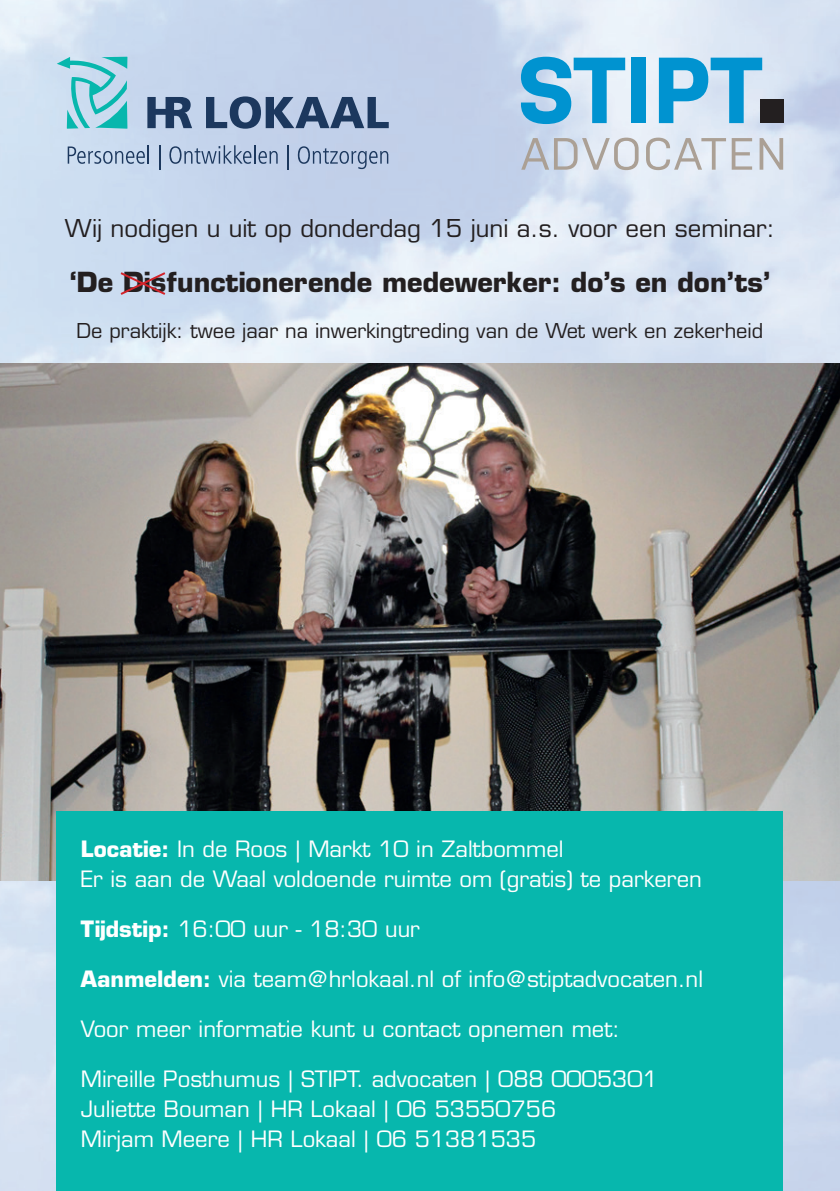
<style>
.page{position:relative;width:840px;height:1191px;background:#fff}
.page>*{position:absolute;margin:0;border:0;box-sizing:border-box;transform-origin:0 0}
.t1{font:700 27px "Eurostile LT";color:#231f20}
.t2{font:24px "Eurostile LT";color:#231f20}
.t3{font:22px/30px "Eurostile LT";color:#fff}
.t4{font:20px "Eurostile LT";color:#231f20}
.s1{font-weight:700}
</style>
<div class="page">
<img style="left:0;top:0;width:839px;height:1191px">
<svg style="left:520px;top:57px;width:105px;height:67px;background:#6cbbe1"></svg>
<div style="left:631px;top:58px;width:14px;height:65px;background:#0093d0"></div>
<svg style="left:658px;top:58px;width:103px;height:65px;background:#6ebce1"></svg>
<div style="left:759px;top:100px;width:23px;height:23px;background:#231f20"></div>
<svg style="left:521px;top:138px;width:117px;height:32px;background:#cbced6"></svg>
<svg style="left:645px;top:138px;width:80px;height:32px;background:#d4d6db"></svg>
<svg style="left:731px;top:138px;width:20px;height:32px"></svg>
<svg style="left:759px;top:138px;width:23px;height:32px"></svg>
<svg style="left:206px;top:96px;width:182px;height:33px;background:#7086a5"></svg>
<svg style="left:147px;top:97px;width:45px;height:31px"></svg>
<svg style="left:57px;top:57px;width:70px;height:72px;background:#8cd0da"></svg>
<svg style="left:68px;top:145px;width:81px;height:19px;background:#a1b5cd"></svg>
<svg style="left:159px;top:145px;width:1px;height:25px"></svg>
<svg style="left:169px;top:145px;width:108px;height:19px;background:#9baec9"></svg>
<svg style="left:287px;top:145px;width:1px;height:25px"></svg>
<svg style="left:298px;top:146px;width:90px;height:23px;background:#a1b2ce"></svg>
<img style="left:0;top:364px;width:839px;height:516px">
<div style="left:57px;top:811px;width:725px;height:380px;background:#07b7ad"></div>
<svg style="left:118px;top:270px;width:49px;height:27px"></svg>
<p class="t2" style="left:65px;top:214px;width:711px">Wij nodigen u uit op donderdag 15 juni a.s. voor een seminar:</p>
<p class="t1" style="left:70px;top:266px;width:701px">‘De Disfunctionerende medewerker: do’s en don’ts’</p>
<p class="t4" style="left:76px;top:319px;width:688px">De praktijk: twee jaar na inwerkingtreding van de Wet werk en zekerheid</p>
<p class="t3" style="left:81px;top:834px;width:622px"><span class="s1">Locatie:</span> In de Roos | Markt 10 in Zaltbommel<br>Er is aan de Waal voldoende ruimte om (gratis) te parkeren</p>
<p class="t3" style="left:81px;top:914px;width:340px"><span class="s1">Tijdstip:</span> 16:00 uur - 18:30 uur</p>
<p class="t3" style="left:81px;top:964px;width:623px"><span class="s1">Aanmelden:</span> via team@hrlokaal.nl of info@stiptadvocaten.nl</p>
<p class="t3" style="left:81px;top:1014px;width:540px">Voor meer informatie kunt u contact opnemen met:</p>
<p class="t3" style="left:81px;top:1064px;width:578px">Mireille Posthumus | STIPT. advocaten | 088 0005301<br>Juliette Bouman | HR Lokaal | 06 53550756<br>Mirjam Meere | HR Lokaal | 06 51381535</p>
</div>
